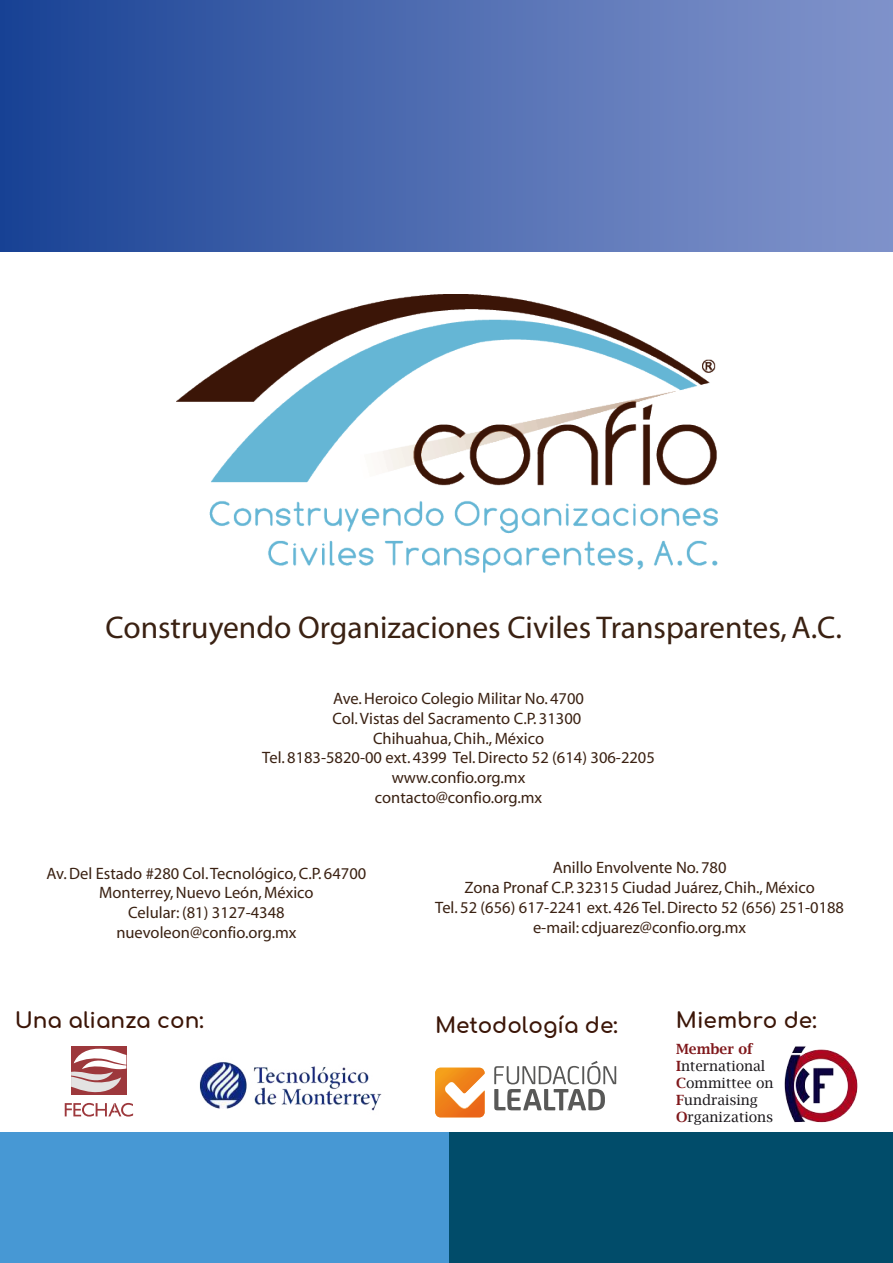
<style>
.page{position:relative;width:893px;height:1263px;background:#fff}
.page>*{position:absolute;margin:0;border:0;box-sizing:border-box;transform-origin:0 0}
.t1{font:700 31.5px "Myriad Pro";color:#3a2112}
.t2{font:700 21.6px "Comfortaa";color:#3b1507}
.t3{font:16.5px/19.8px "Myriad Pro";color:#3a2112;text-align:center}
.t4{font:14.1px/17px "Lucida Bright";color:#1b181c}
.s1{font-weight:600;color:#7f171a}
</style>
<div class="page">
<div style="left:0;top:1133px;width:487px;height:130px;background:#4798d4"></div>
<div style="left:450px;top:1133px;width:443px;height:130px;background:#014c6a"></div>
<svg style="left:439px;top:1067px;width:42px;height:1px"></svg>
<img style="left:435px;top:1068px;width:50px;height:49px">
<svg style="left:494px;top:1061px;width:122px;height:49px"></svg>
<img style="left:199px;top:1062px;width:183px;height:49px">
<img style="left:784px;top:1046px;width:74px;height:77px">
<div style="left:71px;top:1046px;width:55px;height:49px;background:#9d383c"></div>
<svg style="left:71px;top:1048px;width:55px;height:45px"></svg>
<svg style="left:65px;top:1103px;width:68px;height:13px"></svg>
<img style="left:177px;top:295px;width:540px;height:277px">
<div style="left:0;top:0;width:893px;height:252px;background:linear-gradient(to right,#1b4496,#8496cd)"></div>
<h1 class="t1" style="left:106px;top:611px;width:738px">Construyendo Organizaciones Civiles Transparentes, A.C.</h1>
<p class="t3" style="left:262px;top:689px;width:394px">Ave. Heroico Colegio Militar No. 4700<br>Col. Vistas del Sacramento C.P. 31300<br>Chihuahua, Chih., México<br>Tel. 8183-5820-00 ext. 4399 Tel. Directo 52 (614) 306-2205 www.confio.org.mx<br>contacto@confio.org.mx</p>
<p class="t3" style="left:47px;top:864px;width:321px">Av. Del Estado #280 Col. Tecnológico, C.P. 64700<br>Monterrey, Nuevo León, México<br>Celular: (81) 3127-4348 nuevoleon@confio.org.mx</p>
<p class="t3" style="left:435px;top:858px;width:410px">Anillo Envolvente No. 780<br>Zona Pronaf C.P. 32315 Ciudad Juárez, Chih., México<br>Tel. 52 (656) 617-2241 ext. 426 Tel. Directo 52 (656) 251-0188 e-mail: cdjuarez@confio.org.mx</p>
<h2 class="t2" style="left:15px;top:1000px;width:190px">Una alianza con:</h2>
<h2 class="t2" style="left:435px;top:1005px;width:184px">Metodología de:</h2>
<h2 class="t2" style="left:676px;top:1000px;width:142px">Miembro de:</h2>
<p class="t4" style="left:676px;top:1040px;width:91px"><span class="s1">Member of<br>I</span>nternational</p>
<p class="t4" style="left:676px;top:1074px;width:99px"><span class="s1">C</span>ommittee on<br><span class="s1">F</span>undraising<br><span class="s1">O</span>rganizations</p>
</div>
